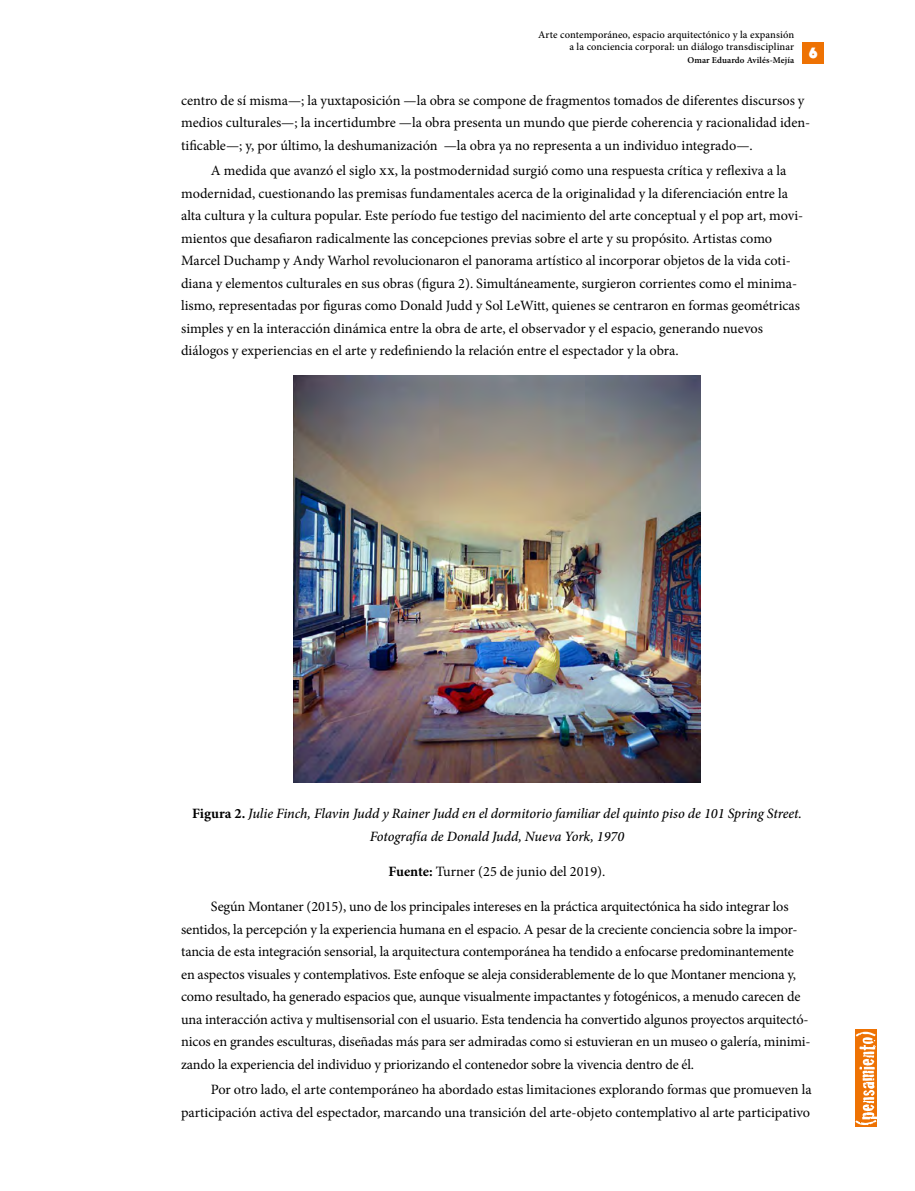
<style>
.page{position:relative;width:915px;height:1191px;background:#fff}
.page>*{position:absolute;margin:0;border:0;box-sizing:border-box;transform-origin:0 0}
.t1{font:800 15px "DOCK11";color:#fff}
.texto_corrido{font:14.25px/22.5px "Minion Pro";letter-spacing:-.005em;color:#000}
.tit_grafi{font:italic 500 14.25px/22.5px "Minion Pro";letter-spacing:-.005em;color:#000;text-align:center}
.Fuente{font:14.25px "Minion Pro";color:#000}
.t2{font:500 10.5px/12.6px "Minion Pro";letter-spacing:.01em;color:#000;text-align:right}
.t3{font:600 9px "Minion Pro";letter-spacing:.01em;color:#000}
.s1{font-weight:700;font-style:normal}
.s2{font-weight:700}
</style>
<div class="page">
<img style="left:294px;top:376px;width:405px;height:407px">
<div style="left:855px;top:1029px;width:21px;height:98px;background:#ee7203"></div>
<svg style="left:855px;top:1031px;width:21px;height:94px"></svg>
<div style="left:802px;top:42px;width:21px;height:21px;background:#ee7203"></div>
<p class="t2" style="left:538px;top:28px;width:257px">Arte contemporáneo, espacio arquitectónico y la expansión a la conciencia corporal: un diálogo transdisciplinar</p>
<p class="t3" style="left:687px;top:54px;width:108px">Omar Eduardo Avilés-Mejía</p>
<p class="t1" style="left:808px;top:46px;width:10px">6</p>
<p class="texto_corrido" style="left:181px;top:89px;width:630px">centro de sí misma—; la yuxtaposición —la obra se compone de fragmentos tomados de diferentes discursos y medios culturales—; la incertidumbre —la obra presenta un mundo que pierde coherencia y racionalidad iden&shy;tificable—; y, por último, la deshumanización —la obra ya no representa a un individuo integrado—.</p>
<p class="texto_corrido" style="left:181px;top:159px;width:623px;text-indent:30px">A medida que avanzó el siglo xx, la postmodernidad surgió como una respuesta crítica y reflexiva a la modernidad, cuestionando las premisas fundamentales acerca de la originalidad y la diferenciación entre la alta cultura y la cultura popular. Este período fue testigo del nacimiento del arte conceptual y el pop art, movi&shy;mientos que desafiaron radicalmente las concepciones previas sobre el arte y su propósito. Artistas como Marcel Duchamp y Andy Warhol revolucionaron el panorama artístico al incorporar objetos de la vida coti&shy;diana y elementos culturales en sus obras (figura 2). Simultáneamente, surgieron corrientes como el minima&shy;lismo, representadas por figuras como Donald Judd y Sol LeWitt, quienes se centraron en formas geométricas simples y en la interacción dinámica entre la obra de arte, el observador y el espacio, generando nuevos diálogos y experiencias en el arte y redefiniendo la relación entre el espectador y la obra.</p>
<p class="tit_grafi" style="left:192px;top:802px;width:611px"><span class="s1">Figura 2.</span> Julie Finch, Flavin Judd y Rainer Judd en el dormitorio familiar del quinto piso de 101 Spring Street.<br>Fotografía de Donald Judd, Nueva York, 1970</p>
<p class="Fuente" style="left:388px;top:862px;width:218px"><span class="s2">Fuente:</span> Turner (25 de junio del 2019).</p>
<p class="texto_corrido" style="left:181px;top:895px;width:630px;text-indent:30px">Según Montaner (2015), uno de los principales intereses en la práctica arquitectónica ha sido integrar los sentidos, la percepción y la experiencia humana en el espacio. A pesar de la creciente conciencia sobre la impor&shy;tancia de esta integración sensorial, la arquitectura contemporánea ha tendido a enfocarse predominantemente en aspectos visuales y contemplativos. Este enfoque se aleja considerablemente de lo que Montaner menciona y, como resultado, ha generado espacios que, aunque visualmente impactantes y fotogénicos, a menudo carecen de una interacción activa y multisensorial con el usuario. Esta tendencia ha convertido algunos proyectos arquitectó&shy;nicos en grandes esculturas, diseñadas más para ser admiradas como si estuvieran en un museo o galería, minimi&shy;zando la experiencia del individuo y priorizando el contenedor sobre la vivencia dentro de él.</p>
<p class="texto_corrido" style="left:181px;top:1078px;width:631px;text-align:right">Por otro lado, el arte contemporáneo ha abordado estas limitaciones explorando formas que promueven la participación activa del espectador, marcando una transición del arte-objeto contemplativo al arte participativo</p>
</div>
